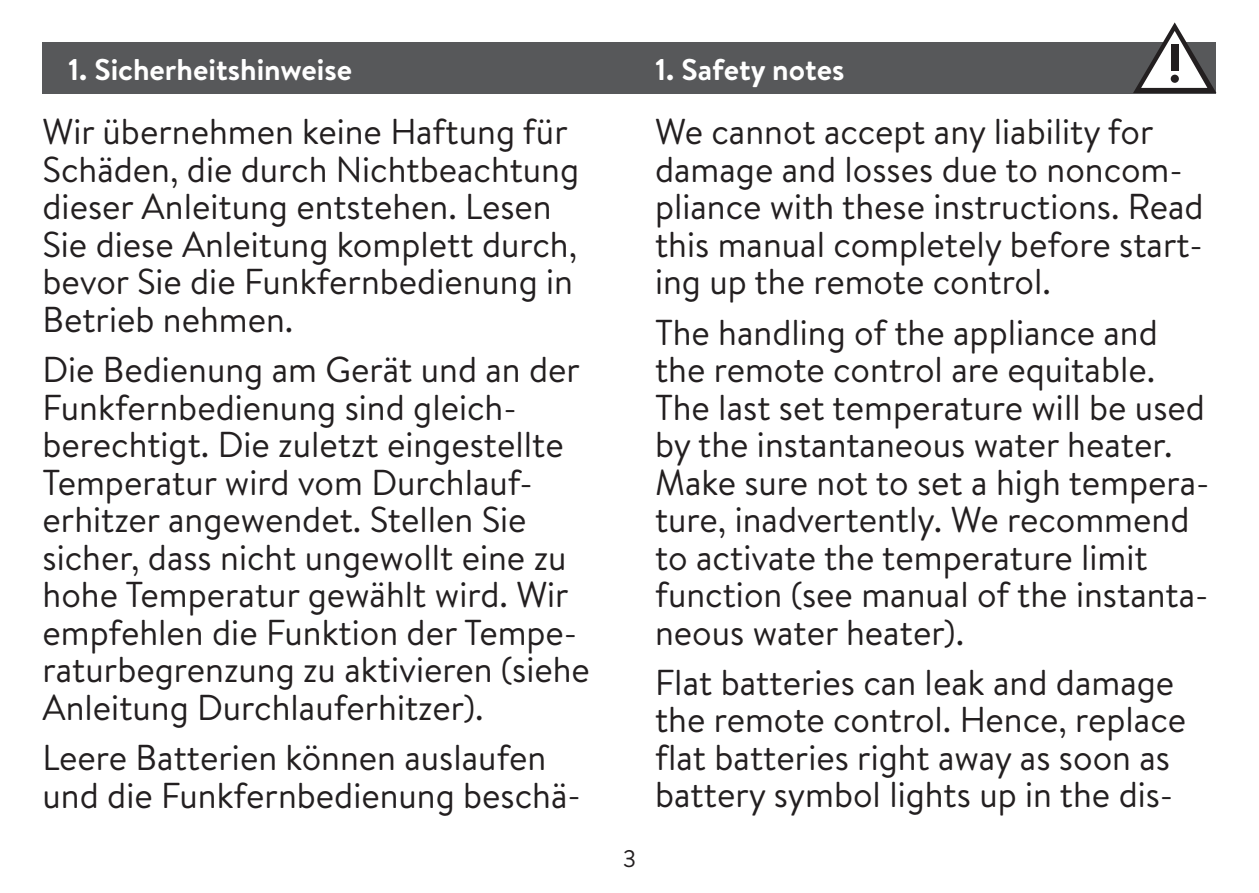
<style>
.page{position:relative;width:1259px;height:893px;background:#fff}
.page>*{position:absolute;margin:0;border:0;box-sizing:border-box;transform-origin:0 0}
.t1{font:36px/37.5px "Brandon Text";color:#231f20}
.t2{font:700 30px "Brandon Text";color:#fff}
.t3{font:24px "Brandon Text";color:#231f20}
</style>
<div class="page">
<div style="left:43px;top:43px;width:1173px;height:51px;background:#57585a"></div>
<svg style="left:1133px;top:22px;width:83px;height:71px"></svg>
<div style="left:1171px;top:45px;width:7px;height:26px;background:#231f20"></div>
<div style="left:1170px;top:75px;width:9px;height:8px;background:#231f20;border-radius:50%"></div>
<p class="t2" style="left:68px;top:49px;width:286px">1. Sicherheitshinweise</p>
<p class="t2" style="left:655px;top:49px;width:191px">1. Safety notes</p>
<p class="t1" style="left:43px;top:113px;width:538px">Wir übernehmen keine Haftung für<br>Schäden, die durch Nichtbeachtung dieser Anleitung entstehen. Lesen<br>Sie diese Anleitung komplett durch, bevor Sie die Funkfernbedienung in<br>Betrieb nehmen.</p>
<p class="t1" style="left:43px;top:350px;width:549px">Die Bedienung am Gerät und an der Funkfernbedienung sind gleich&shy;berechtigt. Die zuletzt eingestellte Temperatur wird vom Durchlauf&shy;erhitzer angewendet. Stellen Sie sicher, dass nicht ungewollt eine zu hohe Temperatur gewählt wird. Wir empfehlen die Funktion der Tempe&shy;raturbegrenzung zu aktivieren (siehe Anleitung Durchlauferhitzer).</p>
<p class="t1" style="left:43px;top:738px;width:540px">Leere Batterien können auslaufen und die Funkfernbedienung beschä-</p>
<p class="t3" style="left:623px;top:842px;width:15px">3</p>
<p class="t1" style="left:655px;top:113px;width:550px">We cannot accept any liability for damage and losses due to noncom&shy;pliance with these instructions. Read this manual completely before start&shy;ing up the remote control.</p>
<p class="t1" style="left:655px;top:313px;width:556px">The handling of the appliance and the remote control are equitable.<br>The last set temperature will be used by the instantaneous water heater.<br>Make sure not to set a high tempera&shy;ture, inadvertently. We recommend to activate the temperature limit function (see manual of the instanta&shy;neous water heater).</p>
<p class="t1" style="left:655px;top:663px;width:532px">Flat batteries can leak and damage the remote control. Hence, replace flat batteries right away as soon as battery symbol lights up in the dis-</p>
</div>
